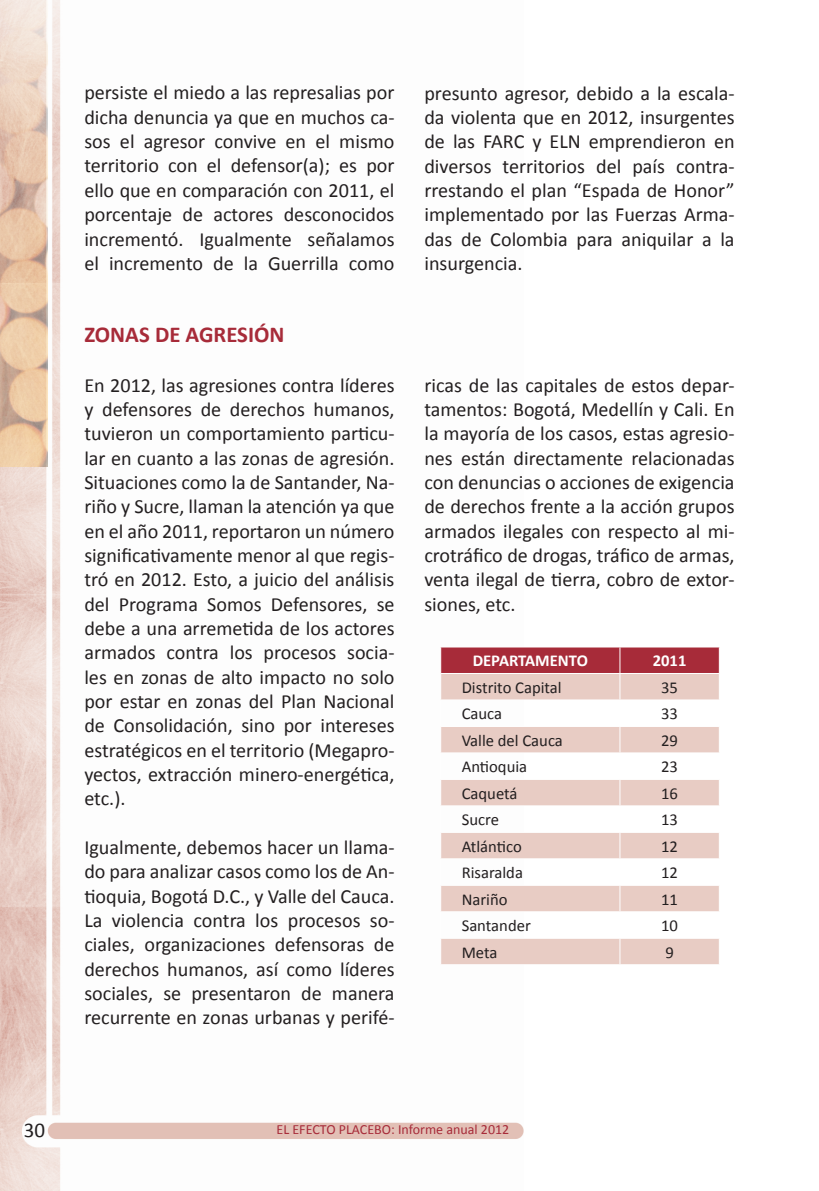
<style>
.page{position:relative;width:819px;height:1191px;background:#fff}
.page>*{position:absolute;margin:0;border:0;box-sizing:border-box;transform-origin:0 0}
.t1{font:700 22.75px "Calibri";color:#a72b39}
.t2{font:21px "Calibri";color:#231f20}
.t3{font:20.12px/24.3px "Calibri";color:#231f20;text-align:justify}
.t4{font:16.62px "Calibri";color:#231f20}
.t5{font:700 16.62px "Calibri";color:#fff}
.t6{font:14px "Calibri";color:#a72b39}
</style>
<div class="page">
<img style="left:0;top:0;width:523px;height:1191px">
<img style="left:0;top:0;width:47px;height:467px">
<hr style="left:440px;top:646px;width:180px;height:1px;background:#fff">
<svg style="left:440px;top:647px;width:279px;height:317px"></svg>
<hr style="left:440px;top:964px;width:180px;height:1px;background:#fff">
<p class="t3" style="left:84px;top:81px;width:312px">persiste el miedo a las represalias por dicha denuncia ya que en muchos ca&shy;sos el agresor convive en el mismo territorio con el defensor(a); es por ello que en comparación con 2011, el porcentaje de actores desconocidos incrementó. Igualmente señalamos el incremento de la Guerrilla como</p>
<p class="t3" style="left:424px;top:81px;width:312px">presunto agresor, debido a la escala&shy;da violenta que en 2012, insurgentes de las FARC y ELN emprendieron en diversos territorios del país contra&shy;rrestando el plan “Espada de Honor” implementado por las Fuerzas Arma&shy;das de Colombia para aniquilar a la insurgencia.</p>
<p class="t1" style="left:84px;top:321px;width:202px">ZONAS DE AGRESIÓN</p>
<p class="t3" style="left:84px;top:373px;width:312px">En 2012, las agresiones contra líderes y defensores de derechos humanos, tuvieron un comportamiento particu&shy;lar en cuanto a las zonas de agresión.<br>Situaciones como la de Santander, Na&shy;riño y Sucre, llaman la atención ya que en el año 2011, reportaron un número significativamente menor al que regis&shy;tró en 2012. Esto, a juicio del análisis del Programa Somos Defensores, se debe a una arremetida de los actores armados contra los procesos socia&shy;les en zonas de alto impacto no solo por estar en zonas del Plan Nacional de Consolidación, sino por intereses estratégicos en el territorio (Megapro&shy;yectos, extracción minero-energética, etc.).</p>
<p class="t3" style="left:84px;top:835px;width:312px">Igualmente, debemos hacer un llama&shy;do para analizar casos como los de An&shy;tioquia, Bogotá D.C., y Valle del Cauca.<br>La violencia contra los procesos so&shy;ciales, organizaciones defensoras de derechos humanos, así como líderes sociales, se presentaron de manera recurrente en zonas urbanas y perifé-</p>
<p class="t3" style="left:424px;top:373px;width:312px">ricas de las capitales de estos depar&shy;tamentos: Bogotá, Medellín y Cali. En la mayoría de los casos, estas agresio&shy;nes están directamente relacionadas con denuncias o acciones de exigencia de derechos frente a la acción grupos armados ilegales con respecto al mi&shy;crotráfico de drogas, tráfico de armas, venta ilegal de tierra, cobro de extor&shy;siones, etc.</p>
<p class="t5" style="left:472px;top:650px;width:117px">DEPARTAMENTO</p>
<p class="t5" style="left:652px;top:650px;width:35px">2011</p>
<p class="t4" style="left:461px;top:677px;width:101px">Distrito Capital</p>
<p class="t4" style="left:661px;top:677px;width:18px">35</p>
<p class="t4" style="left:461px;top:703px;width:42px">Cauca</p>
<p class="t4" style="left:661px;top:703px;width:18px">33</p>
<p class="t4" style="left:461px;top:730px;width:103px">Valle del Cauca</p>
<p class="t4" style="left:661px;top:730px;width:18px">29</p>
<p class="t4" style="left:461px;top:756px;width:67px">Antioquia</p>
<p class="t4" style="left:661px;top:756px;width:18px">23</p>
<p class="t4" style="left:461px;top:783px;width:57px">Caquetá</p>
<p class="t4" style="left:661px;top:783px;width:18px">16</p>
<p class="t4" style="left:461px;top:809px;width:39px">Sucre</p>
<p class="t4" style="left:661px;top:809px;width:18px">13</p>
<p class="t4" style="left:461px;top:835px;width:62px">Atlántico</p>
<p class="t4" style="left:661px;top:835px;width:18px">12</p>
<p class="t4" style="left:461px;top:862px;width:63px">Risaralda</p>
<p class="t4" style="left:661px;top:862px;width:18px">12</p>
<p class="t4" style="left:461px;top:888px;width:47px">Nariño</p>
<p class="t4" style="left:661px;top:888px;width:18px">11</p>
<p class="t4" style="left:461px;top:915px;width:71px">Santander</p>
<p class="t4" style="left:661px;top:915px;width:18px">10</p>
<p class="t4" style="left:461px;top:941px;width:37px">Meta</p>
<p class="t4" style="left:665px;top:941px;width:10px">9</p>
<p class="t2" style="left:24px;top:1116px;width:23px">30</p>
<p class="t6" style="left:276px;top:1120px;width:234px">EL EFECTO PLACEBO: Informe anual 2012</p>
</div>
